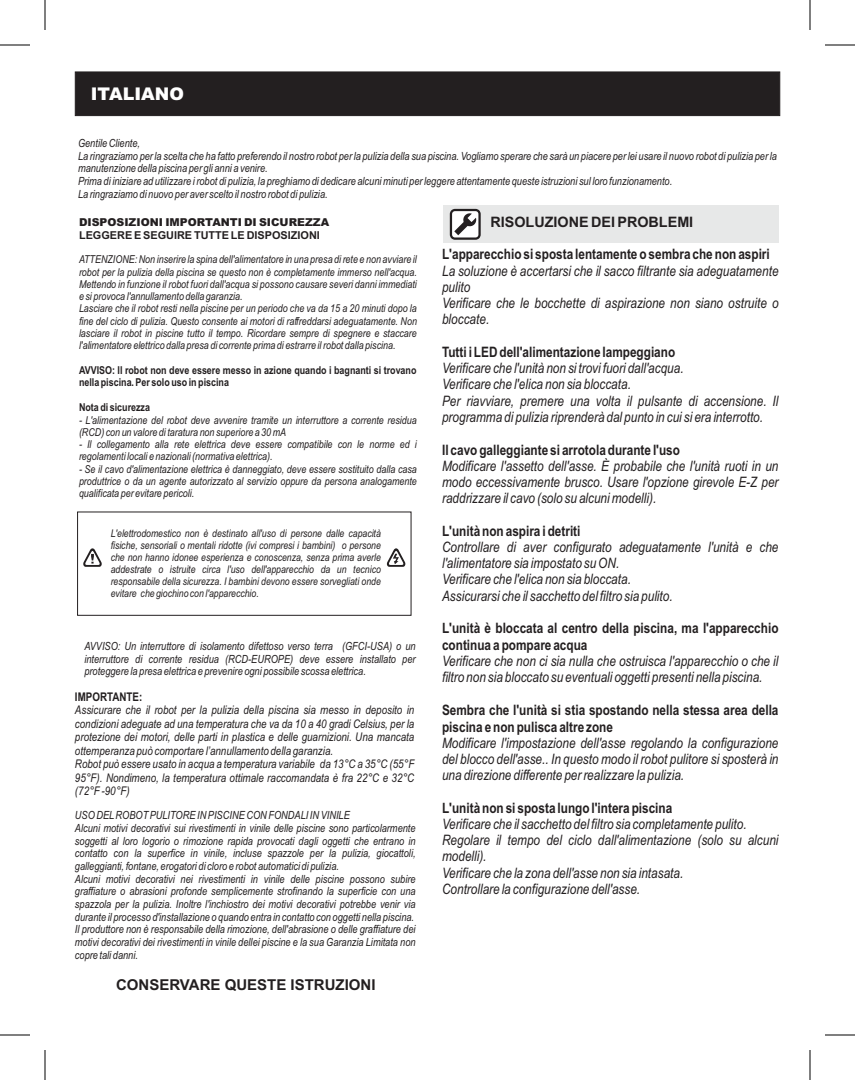
<style>
.page{position:relative;width:855px;height:1080px;background:#fff}
.page>*{position:absolute;margin:0;border:0;box-sizing:border-box;transform-origin:0 0}
.t1{font:900 17.5px "Arial";color:#fff}
.t2{font:700 15px "Arial";color:#231f20}
.t3{font:italic 14.38px/16.1px "Arial Narrow";color:#231f20}
.t4{font:700 14.38px/16.4px "Arial Narrow";color:#231f20}
.t5{font:700 14.38px "Arial";color:#231f20}
.t6{font:italic 12px/13.5px "Arial Narrow";color:#231f20}
.t7{font:700 12px "Arial Narrow";color:#231f20}
.t8{font:italic 11.25px/12.6px "Arial Narrow";color:#231f20}
.t9{font:italic 10.88px/12.2px "Arial Narrow";color:#231f20}
.t10{font:700 10.88px/12.5px "Arial Narrow";color:#231f20}
.t11{font:700 10.88px "Arial";color:#231f20}
.t12{font:900 10.88px "Arial";color:#231f20}
.t13{font:italic 10.62px/11.9px "Arial Narrow";color:#231f20;text-align:justify}
</style>
<div class="page">
<div style="left:443px;top:206px;width:335px;height:37px;background:#e7e8e8"></div>
<svg style="left:450px;top:209px;width:31px;height:31px"></svg>
<div style="left:75px;top:72px;width:705px;height:44px;background:#231f20"></div>
<svg style="left:83px;top:548px;width:19px;height:19px"></svg>
<svg style="left:387px;top:548px;width:18px;height:19px"></svg>
<hr style="left:0;top:1035px;width:30px;height:1px;background:#000">
<hr style="left:45px;top:1050px;width:1px;height:30px;background:#000">
<hr style="left:0;top:45px;width:30px;height:1px;background:#000">
<hr style="left:45px;top:0;width:1px;height:30px;background:#000">
<hr style="left:825px;top:45px;width:30px;height:1px;background:#000">
<hr style="left:810px;top:0;width:1px;height:30px;background:#000">
<hr style="left:825px;top:1035px;width:30px;height:1px;background:#000">
<hr style="left:810px;top:1050px;width:1px;height:30px;background:#000">
<h1 class="t1" style="left:91px;top:88px;width:95px">ITALIANO</h1>
<p class="t8" style="left:78px;top:138px;width:700px">Gentile Cliente,<br>La ringraziamo per la scelta che ha fatto preferendo il nostro robot per la pulizia della sua piscina. Vogliamo sperare che sarà un piacere per lei usare il nuovo robot di pulizia per la manutenzione della piscina per gli anni a venire.<br>Prima di iniziare ad utilizzare i robot di pulizia, la preghiamo di dedicare alcuni minuti per leggere attentamente queste istruzioni sul loro funzionamento.<br>La ringraziamo di nuovo per aver scelto il nostro robot di pulizia.</p>
<p class="t12" style="left:79px;top:218px;width:252px">DISPOSIZIONI IMPORTANTI DI SICUREZZA</p>
<p class="t11" style="left:79px;top:231px;width:242px">LEGGERE E SEGUIRE TUTTE LE DISPOSIZIONI</p>
<p class="t9" style="left:79px;top:254px;width:340px">ATTENZIONE: Non inserire la spina dell'alimentatore in una presa di rete e non avviare il robot per la pulizia della piscina se questo non è completamente immerso nell'acqua.<br>Mettendo in funzione il robot fuori dall'acqua si possono causare severi danni immediati e si provoca l'annullamento della garanzia.<br>Lasciare che il robot resti nella piscine per un periodo che va da 15 a 20 minuti dopo la fine del ciclo di pulizia. Questo consente ai motori di raffreddarsi adeguatamente. Non lasciare il robot in piscine tutto il tempo. Ricordare sempre di spegnere e staccare l'alimentatore elettrico dalla presa di corrente prima di estrarre il robot dalla piscina.</p>
<p class="t10" style="left:79px;top:365px;width:339px">AVVISO: Il robot non deve essere messo in azione quando i bagnanti si trovano nella piscina. Per solo uso in piscina</p>
<p class="t10" style="left:79px;top:402px;width:73px">Nota di sicurezza</p>
<p class="t9" style="left:79px;top:415px;width:339px">- L'alimentazione del robot deve avvenire tramite un interruttore a corrente residua (RCD) con un valore di taratura non superiore a 30 mA</p>
<p class="t9" style="left:79px;top:439px;width:339px">- Il collegamento alla rete elettrica deve essere compatibile con le norme ed i regolamenti locali e nazionali (normativa elettrica).</p>
<p class="t9" style="left:79px;top:464px;width:339px;text-align:justify">- Se il cavo d'alimentazione elettrica è danneggiato, deve essere sostituito dalla casa produttrice o da un agente autorizzato al servizio oppure da persona analogamente qualificata per evitare pericoli.</p>
<p class="t5" style="left:490px;top:216px;width:204px">RISOLUZIONE DEI PROBLEMI</p>
<p class="t4" style="left:442px;top:248px;width:329px">L'apparecchio si sposta lentamente o sembra che non aspiri</p>
<p class="t3" style="left:442px;top:264px;width:338px">La soluzione è accertarsi che il sacco filtrante sia adeguatamente pulito<br>Verificare che le bocchette di aspirazione non siano ostruite o bloccate.</p>
<p class="t4" style="left:442px;top:345px;width:235px">Tutti i LED dell'alimentazione lampeggiano</p>
<p class="t3" style="left:442px;top:361px;width:338px">Verificare che l'unità non si trovi fuori dall'acqua.<br>Verificare che l'elica non sia bloccata.<br>Per riavviare, premere una volta il pulsante di accensione. Il programma di pulizia riprenderà dal punto in cui si era interrotto.</p>
<p class="t4" style="left:442px;top:443px;width:239px">Il cavo galleggiante si arrotola durante l'uso</p>
<p class="t3" style="left:442px;top:459px;width:338px;text-align:justify">Modificare l'assetto dell'asse. È probabile che l'unità ruoti in un modo eccessivamente brusco. Usare l'opzione girevole E-Z per raddrizzare il cavo (solo su alcuni modelli).</p>
<p class="t4" style="left:442px;top:524px;width:140px">L'unità non aspira i detriti</p>
<p class="t3" style="left:442px;top:540px;width:338px">Controllare di aver configurato adeguatamente l'unità e che l'alimentatore sia impostato su ON.<br>Verificare che l'elica non sia bloccata.<br>Assicurarsi che il sacchetto del filtro sia pulito.</p>
<p class="t4" style="left:442px;top:622px;width:338px">L'unità è bloccata al centro della piscina, ma l'apparecchio continua a pompare acqua</p>
<p class="t3" style="left:442px;top:654px;width:338px">Verificare che non ci sia nulla che ostruisca l'apparecchio o che il filtro non sia bloccato su eventuali oggetti presenti nella piscina.</p>
<p class="t4" style="left:442px;top:703px;width:338px">Sembra che l'unità si stia spostando nella stessa area della piscina e non pulisca altre zone</p>
<p class="t3" style="left:442px;top:736px;width:338px;text-align:justify">Modificare l'impostazione dell'asse regolando la configurazione del blocco dell'asse.. In questo modo il robot pulitore si sposterà in una direzione differente per realizzare la pulizia.</p>
<p class="t4" style="left:442px;top:801px;width:232px">L'unità non si sposta lungo l'intera piscina</p>
<p class="t3" style="left:442px;top:817px;width:338px">Verificare che il sacchetto del filtro sia completamente pulito.<br>Regolare il tempo del ciclo dall'alimentazione (solo su alcuni modelli).<br>Verificare che la zona dell'asse non sia intasata.<br>Controllare la configurazione dell'asse.</p>
<p class="t13" style="left:111px;top:528px;width:272px">L'elettrodomestico non è destinato all'uso di persone dalle capacità fisiche, sensoriali o mentali ridotte (ivi compresi i bambini) o persone che non hanno idonee esperienza e conoscenza, senza prima averle addestrate o istruite circa l'uso dell'apparecchio da un tecnico responsabile della sicurezza. I bambini devono essere sorvegliati onde evitare che giochino con l'apparecchio.</p>
<p class="t8" style="left:84px;top:641px;width:333px;text-align:justify">AVVISO: Un interruttore di isolamento difettoso verso terra (GFCI-USA) o un interruttore di corrente residua (RCD-EUROPE) deve essere installato per proteggere la presa elettrica e prevenire ogni possibile scossa elettrica.</p>
<p class="t7" style="left:75px;top:692px;width:69px">IMPORTANTE:</p>
<p class="t6" style="left:75px;top:704px;width:341px">Assicurare che il robot per la pulizia della piscina sia messo in deposito in condizioni adeguate ad una temperatura che va da 10 a 40 gradi Celsius, per la protezione dei motori, delle parti in plastica e delle guarnizioni. Una mancata ottemperanza può comportare l’annullamento della garanzia.<br>Robot può essere usato in acqua a temperatura variabile da 13°C a 35°C (55°F 95°F). Nondimeno, la temperatura ottimale raccomandata è fra 22°C e 32°C (72°F -90°F)</p>
<p class="t8" style="left:75px;top:810px;width:342px">USO DELROBOTPULITORE IN PISCINE CON FONDALI IN VINILE<br>Alcuni motivi decorativi sui rivestimenti in vinile delle piscine sono particolarmente soggetti al loro logorio o rimozione rapida provocati dagli oggetti che entrano in contatto con la superfice in vinile, incluse spazzole per la pulizia, giocattoli, galleggianti, fontane, erogatori di cloro e robot automatici di pulizia.<br>Alcuni motivi decorativi nei rivestimenti in vinile delle piscine possono subire graffiature o abrasioni profonde semplicemente strofinando la superficie con una spazzola per la pulizia. Inoltre l'inchiostro dei motivi decorativi potrebbe venir via durante il processo d'installazione o quando entra in contatto con oggetti nella piscina.<br>Il produttore non è responsabile della rimozione, dell'abrasione o delle graffiature dei motivi decorativi dei rivestimenti in vinile dellei piscine e la sua Garanzia Limitata non copre tali danni.</p>
<h2 class="t2" style="left:116px;top:979px;width:261px">CONSERVARE QUESTE ISTRUZIONI</h2>
</div>
